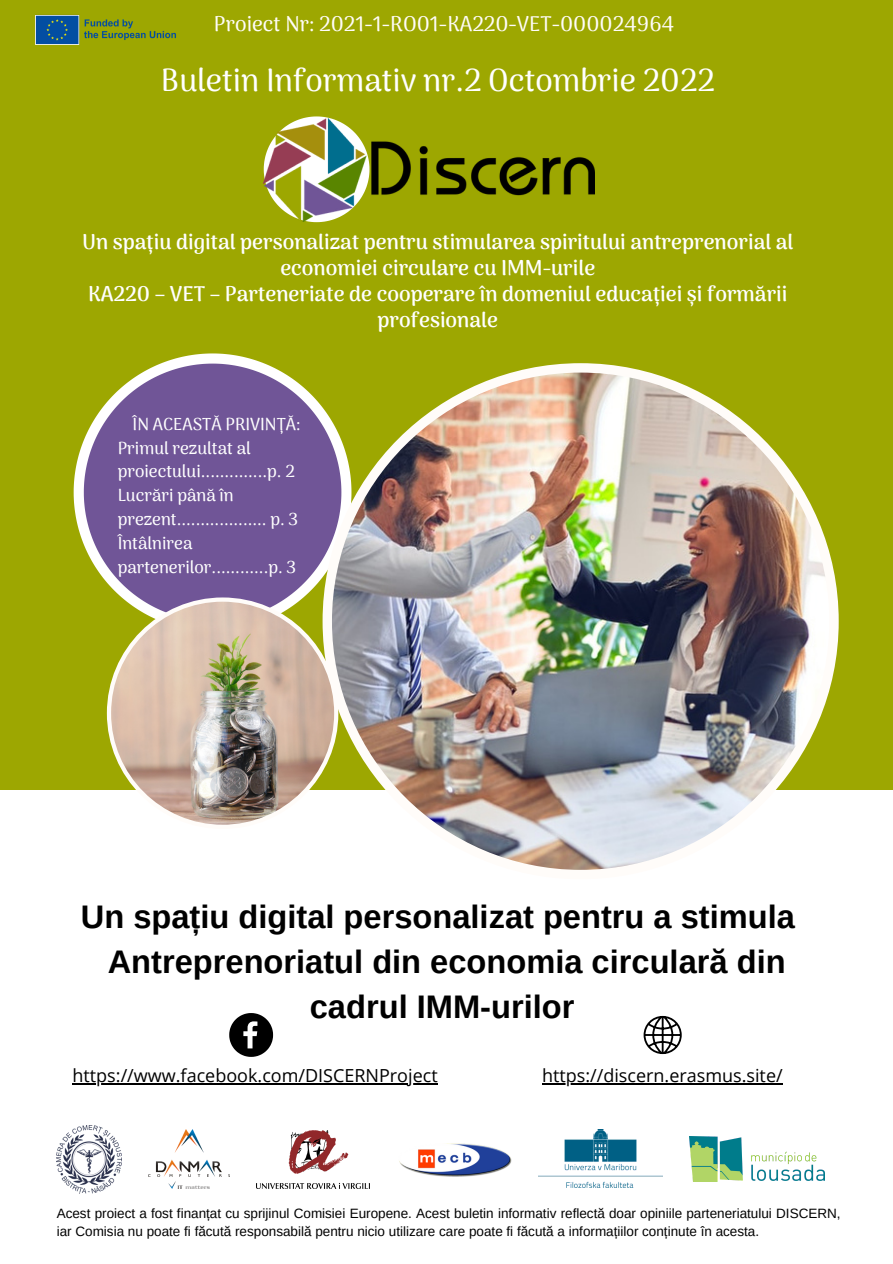
<style>
.page{position:relative;width:893px;height:1264px;background:#fff}
.page>*{position:absolute;margin:0;border:0;box-sizing:border-box;transform-origin:0 0}
.t1{font:700 32.55px/44.5px "Arimo";color:#000;text-align:center}
.t2{font:500 31.5px "Arima Madurai";color:#fff}
.t3{font:700 21px/26px "Arima Madurai";color:#fff;text-align:center}
.t4{font:500 21px "Arima Madurai";color:#fffcf9}
.t5{font:18px "Open Sans";color:#000}
.t6{font:500 17.1px/23.9px "Arima Madurai";color:#fff}
.t7{font:13.5px/18px "Arimo";color:#000}
</style>
<div class="page">
<div style="left:0;top:0;width:892px;height:789px;background:#9da701"></div>
<svg style="left:74px;top:353px;width:189px;height:192px"></svg>
<svg style="left:84px;top:363px;width:238px;height:234px;background:#7c6692"></svg>
<img style="left:322px;top:363px;width:516px;height:507px">
<img style="left:107px;top:597px;width:231px;height:232px">
<img style="left:264px;top:118px;width:330px;height:104px">
<img style="left:35px;top:15px;width:141px;height:30px">
<svg style="left:229px;top:1013px;width:44px;height:43px"></svg>
<svg style="left:643px;top:1015px;width:38px;height:39px"></svg>
<hr style="left:73px;top:1083px;width:365px;height:1px;background:#000">
<hr style="left:542px;top:1083px;width:240px;height:1px;background:#000">
<img style="left:57px;top:1125px;width:65px;height:67px">
<img style="left:148px;top:1129px;width:81px;height:59px">
<img style="left:256px;top:1130px;width:114px;height:58px">
<img style="left:399px;top:1143px;width:112px;height:33px">
<img style="left:538px;top:1129px;width:124px;height:58px">
<img style="left:689px;top:1136px;width:135px;height:45px">
<h3 class="t4" style="left:214px;top:11px;width:462px">Proiect Nr: 2021-1-RO01-KA220-VET-000024964</h3>
<h2 class="t2" style="left:161px;top:62px;width:555px">Buletin Informativ nr.2 Octombrie 2022</h2>
<h3 class="t3" style="left:82px;top:229px;width:713px">Un spațiu digital personalizat pentru stimularea spiritului antreprenorial al economiei circulare cu IMM-urile<br>KA220 – VET – Parteneriate de cooperare în domeniul educației și formării profesionale</h3>
<p class="t6" style="left:118px;top:412px;width:184px;text-indent:15px">ÎN ACEASTĂ PRIVINȚĂ:<br>Primul rezultat al proiectului..............p. 2<br>Lucrări până în prezent................... p. 3<br>Întâlnirea partenerilor............p. 3</p>
<h1 class="t1" style="left:81px;top:894px;width:715px">Un spațiu digital personalizat pentru a stimula<br>Antreprenoriatul din economia circulară din cadrul IMM-urilor</h1>
<h3 class="t5" style="left:73px;top:1063px;width:366px">https://www.facebook.com/DISCERNProject</h3>
<h3 class="t5" style="left:542px;top:1063px;width:242px">https://discern.erasmus.site/</h3>
<p class="t7" style="left:57px;top:1204px;width:785px">Acest proiect a fost finanțat cu sprijinul Comisiei Europene. Acest buletin informativ reflectă doar opiniile parteneriatului DISCERN, iar Comisia nu poate fi făcută responsabilă pentru nicio utilizare care poate fi făcută a informațiilor conținute în acesta.</p>
</div>
